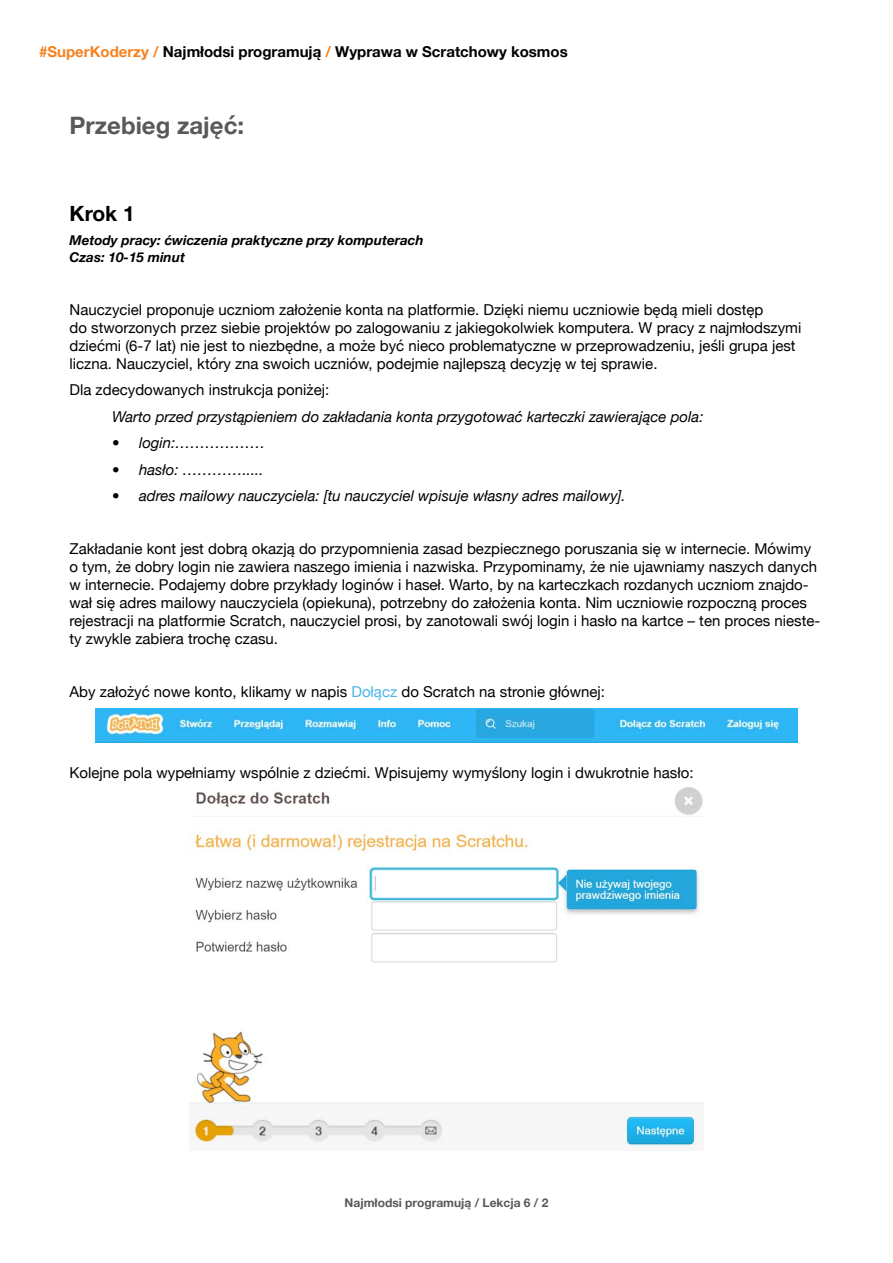
<style>
.page{position:relative;width:893px;height:1263px;background:#fff}
.page>*{position:absolute;margin:0;border:0;box-sizing:border-box;transform-origin:0 0}
.t1{font:700 24px "Helvetica Neue";color:#58595b}
.t2{font:700 21px "Helvetica Neue";color:#000}
.t3{font:15px/18px "Helvetica Neue";color:#000}
.t4{font:italic 15px "Helvetica Neue";color:#000}
.t5{font:700 15px "Helvetica Neue";color:#000}
.t6{font:italic 700 13.5px/16.2px "Helvetica Neue";color:#000}
.t7{font:700 12px "Helvetica Neue";color:#58595b}
.s1{color:#f58220}
.s2{color:#4ab5e6}
</style>
<div class="page">
<img style="left:95px;top:708px;width:702px;height:35px">
<img style="left:189px;top:787px;width:515px;height:364px">
<p class="t5" style="left:39px;top:40px;width:530px"><span class="s1">#SuperKoderzy /</span> Najmłodsi programują <span class="s1">/</span> Wyprawa w Scratchowy kosmos</p>
<h1 class="t1" style="left:70px;top:107px;width:176px">Przebieg zajęć:</h1>
<h2 class="t2" style="left:70px;top:197px;width:67px">Krok 1</h2>
<p class="t6" style="left:70px;top:233px;width:356px">Metody pracy: ćwiczenia praktyczne przy komputerach<br>Czas: 10-15 minut</p>
<p class="t3" style="left:70px;top:301px;width:733px">Nauczyciel proponuje uczniom założenie konta na platformie. Dzięki niemu uczniowie będą mieli dostęp<br>do stworzonych przez siebie projektów po zalogowaniu z jakiegokolwiek komputera. W pracy z najmłodszymi dziećmi (6-7 lat) nie jest to niezbędne, a może być nieco problematyczne w przeprowadzeniu, jeśli grupa jest liczna. Nauczyciel, który zna swoich uczniów, podejmie najlepszą decyzję w tej sprawie.</p>
<p class="t3" style="left:70px;top:382px;width:261px">Dla zdecydowanych instrukcja poniżej:</p>
<p class="t4" style="left:112px;top:405px;width:593px">Warto przed przystąpieniem do zakładania konta przygotować karteczki zawierające pola:</p>
<p class="t4" style="left:112px;top:432px;width:155px">• login:………………</p>
<p class="t4" style="left:112px;top:458px;width:153px">• hasło: ………….....</p>
<p class="t4" style="left:112px;top:485px;width:515px">• adres mailowy nauczyciela: [tu nauczyciel wpisuje własny adres mailowy].</p>
<p class="t3" style="left:70px;top:541px;width:752px">Zakładanie kont jest dobrą okazją do przypomnienia zasad bezpiecznego poruszania się w internecie. Mówimy o tym, że dobry login nie zawiera naszego imienia i nazwiska. Przypominamy, że nie ujawniamy naszych danych w internecie. Podajemy dobre przykłady loginów i haseł. Warto, by na karteczkach rozdanych uczniom znajdo&shy;wał się adres mailowy nauczyciela (opiekuna), potrzebny do założenia konta. Nim uczniowie rozpoczną proces rejestracji na platformie Scratch, nauczyciel prosi, by zanotowali swój login i hasło na kartce – ten proces nieste&shy;ty zwykle zabiera trochę czasu.</p>
<p class="t3" style="left:70px;top:684px;width:537px">Aby założyć nowe konto, klikamy w napis <span class="s2">Dołącz</span> do Scratch na stronie głównej:</p>
<p class="t3" style="left:70px;top:764px;width:625px">Kolejne pola wypełniamy wspólnie z dziećmi. Wpisujemy wymyślony login i dwukrotnie hasło:</p>
<p class="t7" style="left:345px;top:1194px;width:205px">Najmłodsi programują / Lekcja 6 / 2</p>
</div>
